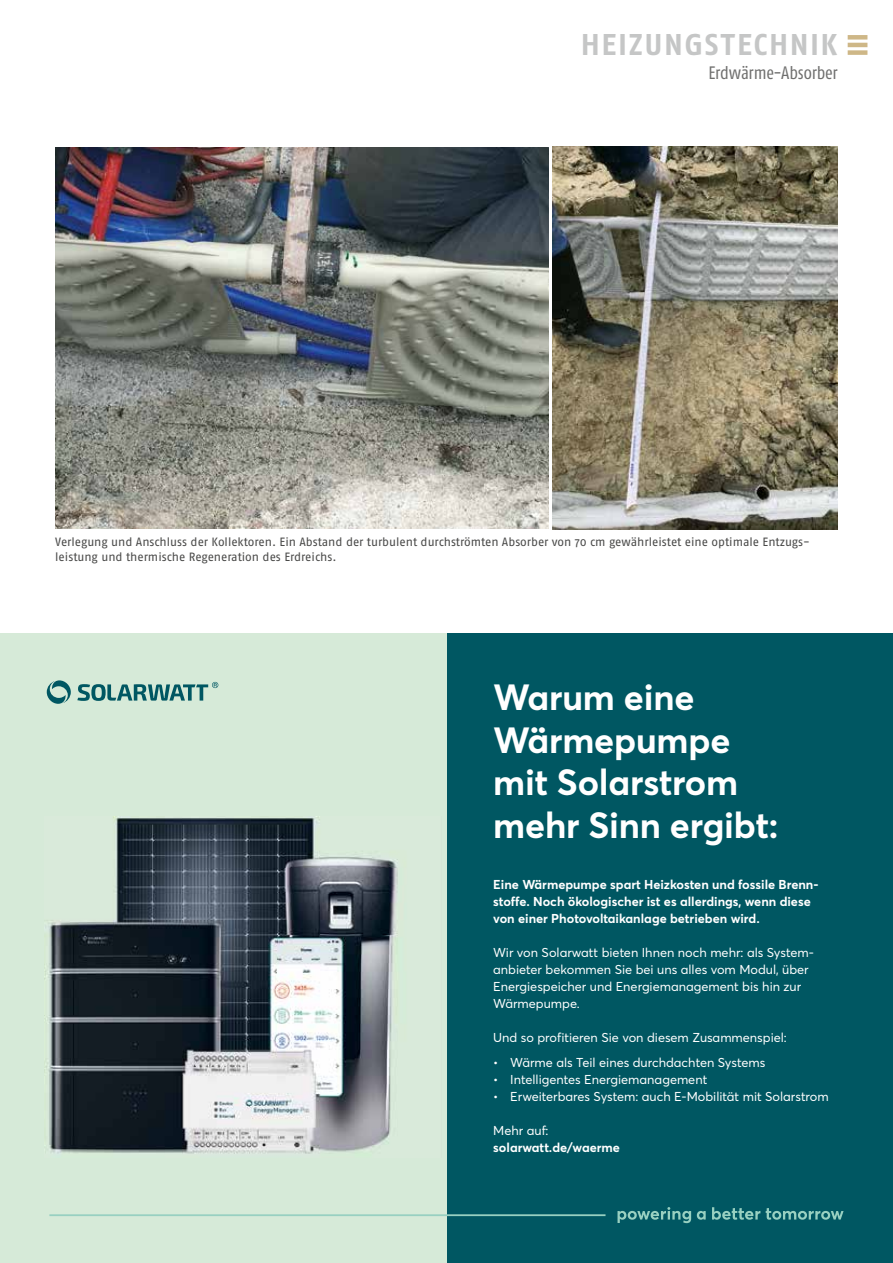
<style>
.page{position:relative;width:893px;height:1263px;background:#fff}
.page>*{position:absolute;margin:0;border:0;box-sizing:border-box;transform-origin:0 0}
.t1{font:700 36px/42.5px "Averta";letter-spacing:-.005em;color:#fff}
.t2{font:700 30px "Fago OT";letter-spacing:.05em;color:#c5c6c6}
.t3{font:condensed 18px "Fago OT";letter-spacing:-.01em;color:#6f6f6e}
.t4{font:12.75px/17px "Averta";color:#fff}
.t5{font:700 12.75px/17px "Averta";color:#fff}
.t6{font:12px/14.9px "Fago OT";letter-spacing:-.005em;color:#494948}
</style>
<div class="page">
<div style="left:848px;top:35px;width:19px;height:5px;background:#ceb787"></div>
<div style="left:848px;top:50px;width:19px;height:5px;background:#ceb787"></div>
<hr style="left:848px;top:43px;width:19px;height:4px;background:#ceb787">
<div style="left:0;top:634px;width:893px;height:629px;background:#005762"></div>
<div style="left:0;top:634px;width:446px;height:629px;background:#d6ead8"></div>
<img style="left:44px;top:817px;width:354px;height:337px">
<svg style="left:49px;top:1207px;width:795px;height:16px"></svg>
<svg style="left:47px;top:680px;width:171px;height:24px"></svg>
<img style="left:55px;top:147px;width:494px;height:382px">
<img style="left:553px;top:147px;width:285px;height:382px">
<h2 class="t2" style="left:581px;top:26px;width:258px">HEIZUNGSTECHNIK</h2>
<h3 class="t3" style="left:708px;top:62px;width:131px">Erdwärme-Absorber</h3>
<p class="t6" style="left:55px;top:535px;width:756px">Verlegung und Anschluss der Kollektoren. Ein Abstand der turbulent durchströmten Absorber von 70 cm gewährleistet eine optimale Entzugs&shy;leistung und thermische Regeneration des Erdreichs.</p>
<h1 class="t1" style="left:493px;top:674px;width:287px">Warum eine<br>Wärmepumpe mit Solarstrom mehr Sinn ergibt:</h1>
<p class="t5" style="left:493px;top:875px;width:327px">Eine Wärmepumpe spart Heizkosten und fossile Brenn&shy;stoffe. Noch ökologischer ist es allerdings, wenn diese von einer Photovoltaikanlage betrieben wird.</p>
<p class="t4" style="left:493px;top:943px;width:322px">Wir von Solarwatt bieten Ihnen noch mehr: als System&shy;anbieter bekommen Sie bei uns alles vom Modul, über Energiespeicher und Energiemanagement bis hin zur Wärme pumpe.</p>
<p class="t4" style="left:493px;top:1028px;width:295px">Und so profitieren Sie von diesem Zusammenspiel:</p>
<p class="t4" style="left:493px;top:1054px;width:273px">• Wärme als Teil eines durchdachten Systems</p>
<p class="t4" style="left:493px;top:1071px;width:216px">• Intelligentes Energiemanagement</p>
<p class="t4" style="left:493px;top:1088px;width:337px">• Erweiterbares System: auch E-Mobilität mit Solarstrom</p>
<p class="t4" style="left:493px;top:1122px;width:57px">Mehr auf:</p>
<p class="t5" style="left:493px;top:1139px;width:128px">solarwatt.de/waerme</p>
</div>
